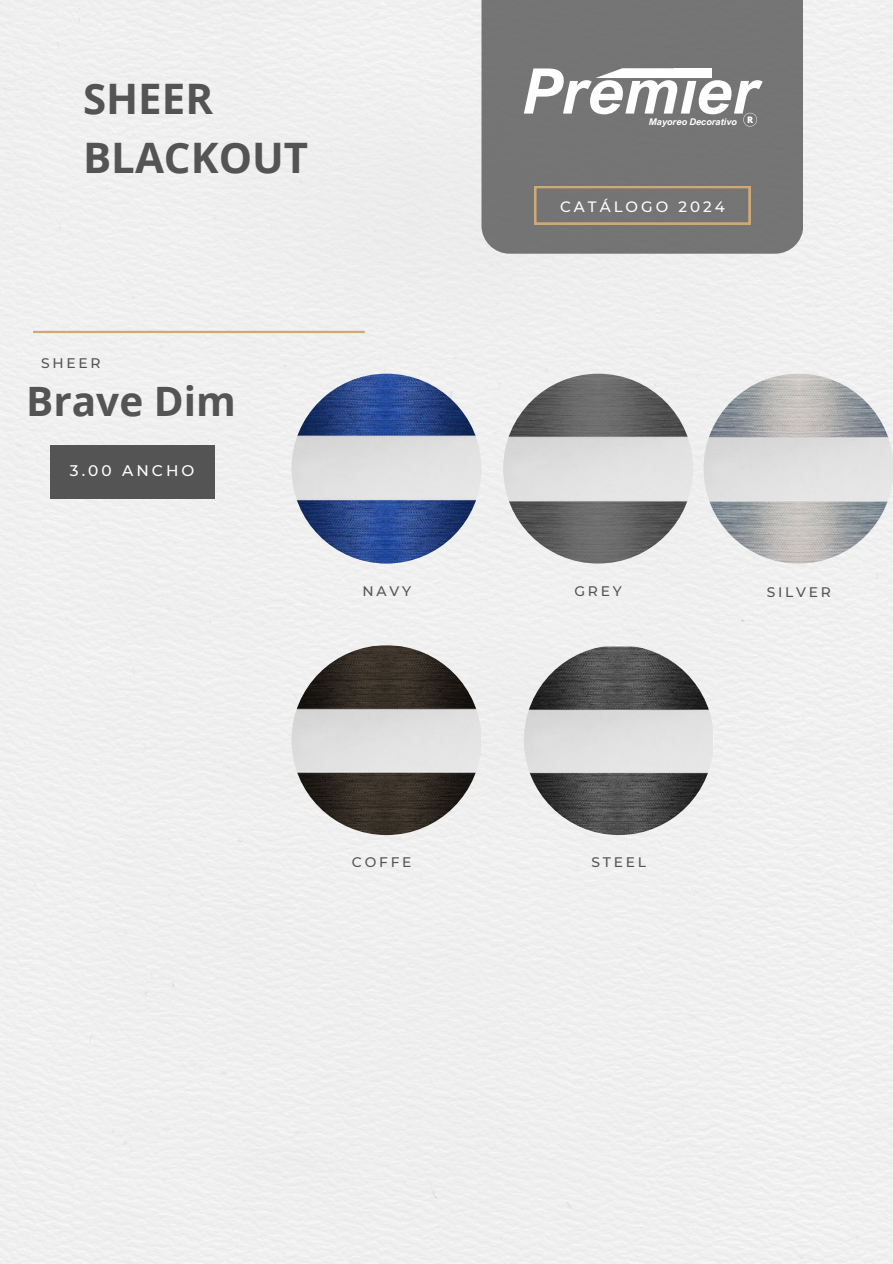
<style>
.page{position:relative;width:893px;height:1264px;background:#fff}
.page>*{position:absolute;margin:0;border:0;box-sizing:border-box;transform-origin:0 0}
.t1{font:italic 700 63px "Arial Nova";color:#fff}
.t2{font:700 42px "Open Sans";color:#545454}
.t3{font:700 40.5px "Open Sans";color:#545454}
.t4{font:500 15.3px "Montserrat";letter-spacing:.2em;color:#fff}
.t5{font:500 15px "Montserrat";letter-spacing:.2em;color:#fff}
.t6{font:500 13.8px "Montserrat";letter-spacing:.2em;color:#545454}
.t7{font:italic 700 9.15px "Arial Nova";color:#fff}
.t8{font:800 9px "Open Sans";color:#fff}
</style>
<div class="page">
<div style="left:0;top:0;width:892px;height:1263px;background:#efefef"></div>
<div style="left:481px;top:0;width:322px;height:254px;background:#747474"></div>
<hr style="left:33px;top:331px;width:332px;height:2px;background:#cfa874">
<svg style="left:534px;top:186px;width:216px;height:38px;background:#7f7a74"></svg>
<div style="left:50px;top:445px;width:164px;height:54px;background:#545454"></div>
<svg style="left:595px;top:68px;width:79px;height:10px"></svg>
<div style="left:674px;top:68px;width:38px;height:10px;background:#fff"></div>
<svg style="left:743px;top:113px;width:13px;height:13px"></svg>
<img style="left:291px;top:374px;width:190px;height:189px;border-radius:50%">
<img style="left:503px;top:374px;width:190px;height:189px;border-radius:50%">
<img style="left:703px;top:374px;width:189px;height:189px;border-radius:50%">
<img style="left:291px;top:645px;width:190px;height:190px;border-radius:50%">
<img style="left:524px;top:645px;width:189px;height:190px;border-radius:50%">
<p class="t2" style="left:83px;top:69px;width:132px">SHEER</p>
<p class="t2" style="left:83px;top:128px;width:227px">BLACKOUT</p>
<p class="t1" style="left:524px;top:52px;width:238px">Premier</p>
<p class="t7" style="left:649px;top:116px;width:89px">Mayoreo Decorativo</p>
<p class="t8" style="left:747px;top:113px;width:8px">R</p>
<p class="t5" style="left:560px;top:197px;width:166px">CATÁLOGO 2024</p>
<p class="t6" style="left:41px;top:354px;width:61px">SHEER</p>
<p class="t3" style="left:26px;top:373px;width:211px">Brave Dim</p>
<p class="t4" style="left:70px;top:461px;width:126px">3.00 ANCHO</p>
<p class="t6" style="left:362px;top:582px;width:50px">NAVY</p>
<p class="t6" style="left:574px;top:582px;width:49px">GREY</p>
<p class="t6" style="left:766px;top:584px;width:66px">SILVER</p>
<p class="t6" style="left:352px;top:854px;width:61px">COFFE</p>
<p class="t6" style="left:591px;top:854px;width:56px">STEEL</p>
</div>
